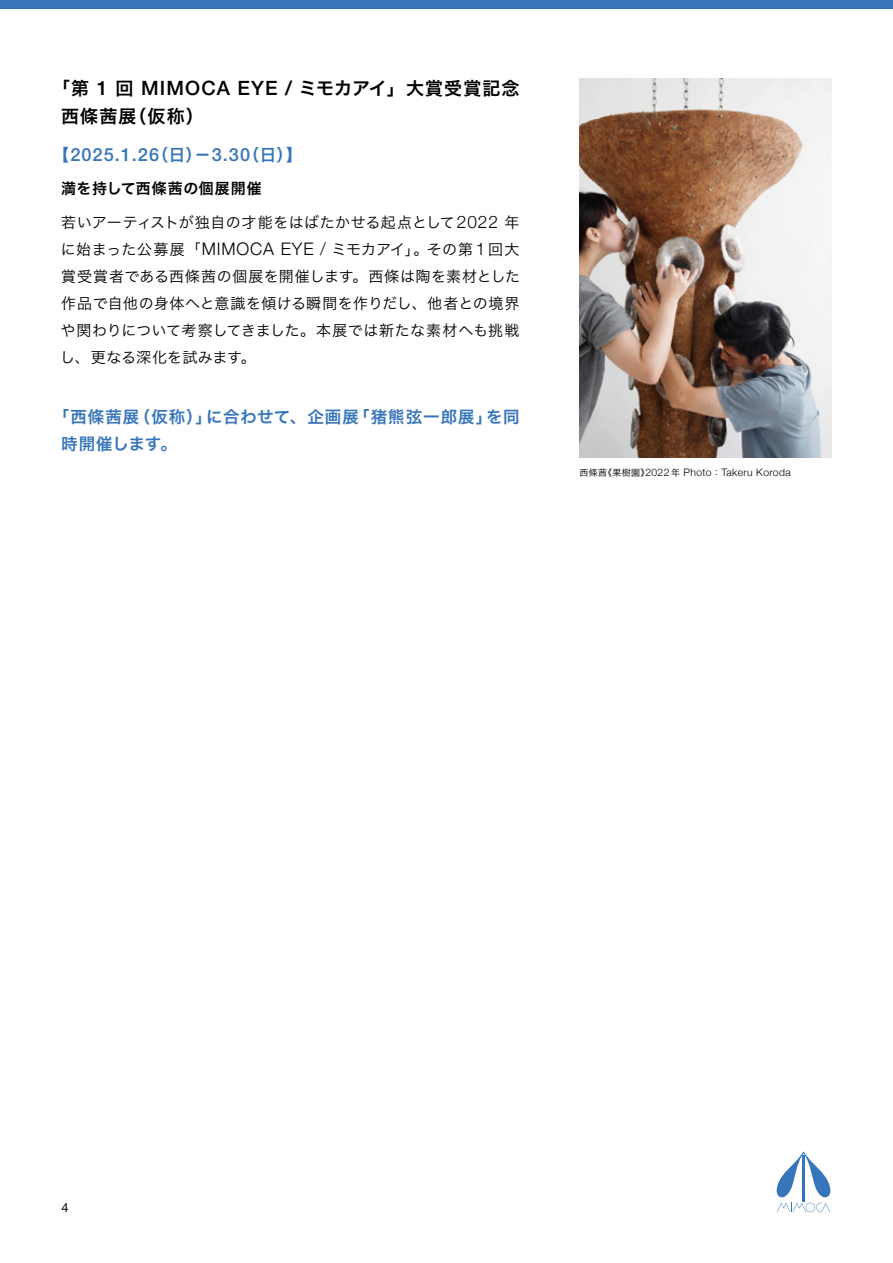
<style>
.page{position:relative;width:893px;height:1263px;background:#fff}
.page>*{position:absolute;margin:0;border:0;box-sizing:border-box;transform-origin:0 0}
.t1{font:500 18.15px "Helvetica Neue";letter-spacing:.055em;color:#3775bb}
.t2{font:18px/28.5px "Hira Kaku Pro W6";letter-spacing:.06em;color:#000}
.t3{font:16.5px/27px "Hira Kaku Pro W6";letter-spacing:.06em;color:#3775bb}
.t4{font:15px/27px "Hira Kaku Pro W3";letter-spacing:.015em;color:#000;text-align:justify}
.t5{font:15px "Hira Kaku Pro W6";letter-spacing:.04em;color:#000}
.t6{font:12.75px "Helvetica Neue";color:#000}
.t7{font:300 10.35px "Helvetica Neue";letter-spacing:.035em;color:#000}
.s1{font-family:"Helvetica Neue";font-weight:500;font-size:19.8px}
.s2{font-family:"Hira Kaku Pro W6";font-weight:400;font-size:16.5px}
.s3{font-family:"Helvetica Neue";font-weight:300;font-size:17.25px}
.s4{font-family:"Hira Kaku Pro W3";font-weight:400;font-size:9px}
</style>
<div class="page">
<div style="left:0;top:0;width:893px;height:9px;background:#3775bb"></div>
<svg style="left:776px;top:1151px;width:55px;height:61px"></svg>
<img style="left:579px;top:79px;width:253px;height:378px">
<p class="t2" style="left:61px;top:73px;width:460px;text-indent:-9px">「第 <span class="s1">1</span> 回 <span class="s1">MIMOCA EYE /</span> ミモカアイ」大賞受賞記念西條茜展（仮称）</p>
<p class="t1" style="left:53px;top:144px;width:251px"><span class="s2">【</span>2025.1.26<span class="s2">（日）－</span>3.30<span class="s2">（日）】</span></p>
<p class="t5" style="left:61px;top:174px;width:202px">満を持して西條茜の個展開催</p>
<p class="t4" style="left:60px;top:208px;width:461px">若いアーティストが独自の才能をはばたかせる起点として<span class="s3">2022</span> 年に始まった公募展「<span class="s3">MIMOCA EYE /</span> ミモカアイ」。その第 <span class="s3">1</span> 回大賞受賞者である西條茜の個展を開催します。西條は陶を素材とした作品で自他の身体へと意識を傾ける瞬間を作りだし、他者との境界や関わりについて考察してきました。本展では新たな素材へも挑戦し、更なる深化を試みます。</p>
<p class="t3" style="left:61px;top:403px;width:460px;text-indent:-8px">「西條茜展（仮称）」に合わせて、企画展「猪熊弦一郎展」を同時開催します。</p>
<p class="t7" style="left:579px;top:464px;width:213px"><span class="s4">西條茜《果樹園》</span>2022<span class="s4">年</span> Photo<span class="s4">：</span>Takeru Koroda</p>
<p class="t6" style="left:62px;top:1198px;width:9px">4</p>
</div>
